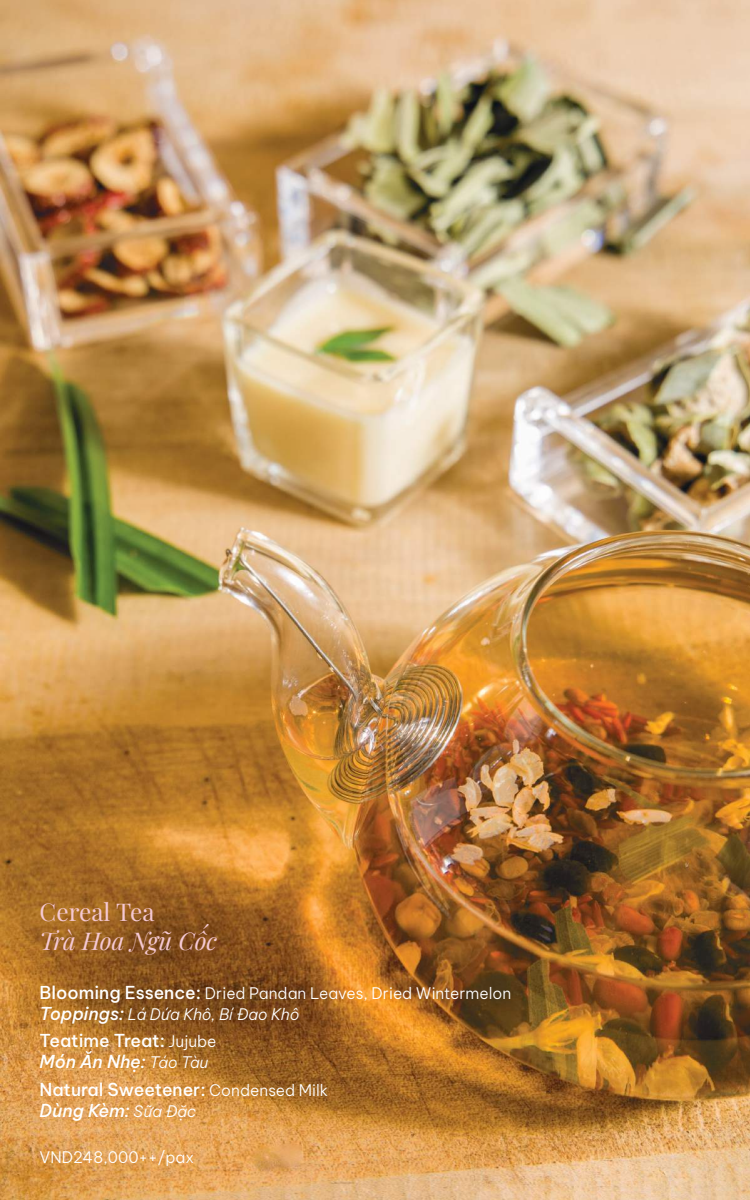
<style>
.page{position:relative;width:750px;height:1200px;background:#fff}
.page>*{position:absolute;margin:0;border:0;box-sizing:border-box;transform-origin:0 0}
.t1{font:italic 24.38px "Playfair Display";letter-spacing:-.01em;color:#f5c9d4}
.t2{font:24.38px "Playfair Display";color:#f5c9d4}
.t3{font:500 17.5px/21px "Be Vietnam Pro";letter-spacing:-.005em;color:#fff}
.t4{font:300 15.62px/21px "Be Vietnam Pro";color:#fff}
.s1{font-weight:500;font-size:17.5px}
.s2{font-weight:500;font-style:italic;font-size:17.5px}
.s3{font-style:italic}
.s4{font-weight:300;font-size:15.62px}
.s5{font-weight:300;font-style:italic;font-size:15.62px}
</style>
<div class="page">
<img style="left:0;top:0;width:750px;height:1200px">
<h1 class="t2" style="left:40px;top:892px;width:116px">Cereal Tea</h1>
<h1 class="t1" style="left:40px;top:922px;width:179px">Trà Hoa Ngũ Cốc</h1>
<p class="t4" style="left:40px;top:981px;width:473px"><span class="s1">Blooming Essence:</span> Dried Pandan Leaves, Dried Wintermelon<br><span class="s2">Toppings:</span> <span class="s3">Lá Dứa Khô, Bí Đao Khô</span></p>
<p class="t3" style="left:40px;top:1028px;width:178px">Teatime Treat: <span class="s4">Jujube<br></span><span class="s3">Món Ăn Nhẹ:</span> <span class="s5">Táo Tàu</span></p>
<p class="t3" style="left:40px;top:1077px;width:290px">Natural Sweetener: <span class="s4">Condensed Milk<br></span><span class="s3">Dùng Kèm:</span> <span class="s5">Sữa Đặc</span></p>
<p class="t4" style="left:40px;top:1145px;width:156px">VND248,000++/pax</p>
</div>
